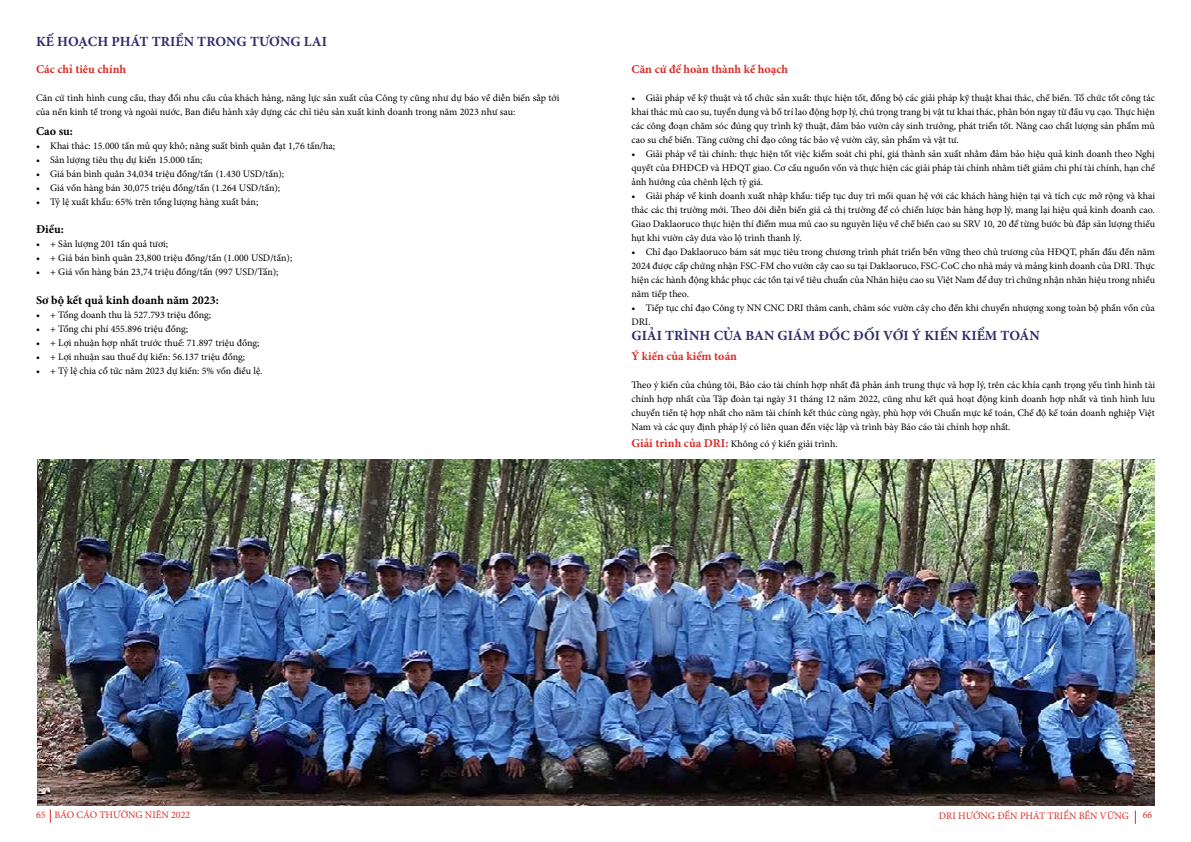
<style>
.page{position:relative;width:1191px;height:842px;background:#fff}
.page>*{position:absolute;margin:0;border:0;box-sizing:border-box;transform-origin:0 0}
.t1{font:700 14px "Minion Pro";letter-spacing:.005em;color:#2e2c6e}
.t2{font:700 12px "Minion Pro";color:#d92d28}
.t3{font:700 12px "Minion Pro";color:#000}
.t4{font:10px/14px "Minion Pro";color:#000;text-align:justify}
.t5{font:10px "Minion Pro";color:#d92d28}
.s1{font-weight:700;font-size:12px;color:#d92d28}
</style>
<div class="page">
<img style="left:38px;top:459px;width:1117px;height:346px">
<svg style="left:50px;top:809px;width:1px;height:14px"></svg>
<svg style="left:1134px;top:810px;width:1px;height:14px"></svg>
<h1 class="t1" style="left:36px;top:32px;width:293px">KẾ HOẠCH PHÁT TRIỂN TRONG TƯƠNG LAI</h1>
<p class="t2" style="left:36px;top:60px;width:92px">Các chỉ tiêu chính</p>
<p class="t4" style="left:36px;top:90px;width:525px">Căn cứ tình hình cung cầu, thay đổi nhu cầu của khách hàng, năng lực sản xuất của Công ty cũng như dự báo về diễn biến sắp tới của nền kinh tế trong và ngoài nước, Ban điều hành xây dựng các chỉ tiêu sản xuất kinh doanh trong năm 2023 như sau:</p>
<p class="t3" style="left:36px;top:123px;width:38px">Cao su:</p>
<p class="t4" style="left:36px;top:139px;width:301px">• Khai thác: 15.000 tấn mủ quy khô; năng suất bình quân đạt 1,76 tấn/ha;</p>
<p class="t4" style="left:36px;top:153px;width:168px">• Sản lượng tiêu thụ dự kiến 15.000 tấn;</p>
<p class="t4" style="left:36px;top:167px;width:250px">• Giá bán bình quân 34,034 triệu đồng/tấn (1.430 USD/tấn);</p>
<p class="t4" style="left:36px;top:181px;width:246px">• Giá vốn hàng bán 30,075 triệu đồng/tấn (1.264 USD/tấn);</p>
<p class="t4" style="left:36px;top:195px;width:224px">• Tỷ lệ xuất khẩu: 65% trên tổng lượng hàng xuất bán;</p>
<p class="t3" style="left:36px;top:221px;width:29px">Điều:</p>
<p class="t4" style="left:36px;top:237px;width:134px">• + Sản lượng 201 tấn quả tươi;</p>
<p class="t4" style="left:36px;top:251px;width:258px">• + Giá bán bình quân 23,800 triệu đồng/tấn (1.000 USD/tấn);</p>
<p class="t4" style="left:36px;top:265px;width:244px">• + Giá vốn hàng bán 23,74 triệu đồng/tấn (997 USD/Tấn);</p>
<p class="t3" style="left:36px;top:291px;width:184px">Sơ bộ kết quả kinh doanh năm 2023:</p>
<p class="t4" style="left:36px;top:308px;width:176px">• + Tổng doanh thu là 527.793 triệu đồng;</p>
<p class="t4" style="left:36px;top:322px;width:153px">• + Tổng chi phí 455.896 triệu đồng;</p>
<p class="t4" style="left:36px;top:336px;width:225px">• + Lợi nhuận hợp nhất trước thuế: 71.897 triệu đồng;</p>
<p class="t4" style="left:36px;top:350px;width:211px">• + Lợi nhuận sau thuế dự kiến: 56.137 triệu đồng;</p>
<p class="t4" style="left:36px;top:364px;width:228px">• + Tỷ lệ chia cổ tức năm 2023 dự kiến: 5% vốn điều lệ.</p>
<p class="t2" style="left:631px;top:60px;width:158px">Căn cứ để hoàn thành kế hoạch</p>
<p class="t4" style="left:631px;top:90px;width:525px">• Giải pháp về kỹ thuật và tổ chức sản xuất: thực hiện tốt, đồng bộ các giải pháp kỹ thuật khai thác, chế biến. Tổ chức tốt công tác khai thác mủ cao su, tuyển dụng và bố trí lao động hợp lý, chú trọng trang bị vật tư khai thác, phân bón ngay từ đầu vụ cạo. Thực hiện các công đoạn chăm sóc đúng quy trình kỹ thuật, đảm bảo vườn cây sinh trưởng, phát triển tốt. Nâng cao chất lượng sản phẩm mủ cao su chế biến. Tăng cường chỉ đạo công tác bảo vệ vườn cây, sản phẩm và vật tư.</p>
<p class="t4" style="left:631px;top:146px;width:525px">• Giải pháp về tài chính: thực hiện tốt việc kiểm soát chi phí, giá thành sản xuất nhằm đảm bảo hiệu quả kinh doanh theo Nghị quyết của ĐHĐCĐ và HĐQT giao. Cơ cấu nguồn vốn và thực hiện các giải pháp tài chính nhằm tiết giảm chi phí tài chính, hạn chế ảnh hưởng của chênh lệch tỷ giá.</p>
<p class="t4" style="left:631px;top:188px;width:525px">• Giải pháp về kinh doanh xuất nhập khẩu: tiếp tục duy trì mối quan hệ với các khách hàng hiện tại và tích cực mở rộng và khai thác các thị trường mới. Theo dõi diễn biến giá cả thị trường để có chiến lược bán hàng hợp lý, mang lại hiệu quả kinh doanh cao.<br>Giao Daklaoruco thực hiện thí điểm mua mủ cao su nguyên liệu về chế biến cao su SRV 10, 20 để từng bước bù đắp sản lượng thiếu hụt khi vườn cây dưa vào lộ trình thanh lý.</p>
<p class="t4" style="left:631px;top:244px;width:525px">• Chỉ đạo Daklaoruco bám sát mục tiêu trong chương trình phát triển bền vững theo chủ trương của HĐQT, phấn đấu đến năm 2024 được cấp chứng nhận FSC-FM cho vườn cây cao su tại Daklaoruco, FSC-CoC cho nhà máy và mảng kinh doanh của DRI. Thực hiện các hành động khắc phục các tồn tại về tiêu chuẩn của Nhãn hiệu cao su Việt Nam để duy trì chứng nhận nhãn hiệu trong nhiều năm tiếp theo.</p>
<p class="t4" style="left:631px;top:300px;width:525px">• Tiếp tục chỉ đạo Công ty NN CNC DRI thâm canh, chăm sóc vườn cây cho đến khi chuyển nhượng xong toàn bộ phần vốn của<br>DRI.</p>
<p class="t2" style="left:631px;top:347px;width:107px">Ý kiến của kiểm toán</p>
<p class="t4" style="left:631px;top:378px;width:525px">Theo ý kiến của chúng tôi, Báo cáo tài chính hợp nhất đã phản ánh trung thực và hợp lý, trên các khía cạnh trọng yếu tình hình tài chính hợp nhất của Tập đoàn tại ngày 31 tháng 12 năm 2022, cũng như kết quả hoạt động kinh doanh hợp nhất và tình hình lưu chuyển tiền tệ hợp nhất cho năm tài chính kết thúc cùng ngày, phù hợp với Chuẩn mực kế toán, Chế độ kế toán doanh nghiệp Việt Nam và các quy định pháp lý có liên quan đến việc lập và trình bày Báo cáo tài chính hợp nhất.</p>
<h1 class="t1" style="left:631px;top:326px;width:410px">GIẢI TRÌNH CỦA BAN GIÁM ĐỐC ĐỐI VỚI Ý KIẾN KIỂM TOÁN</h1>
<p class="t4" style="left:631px;top:437px;width:208px"><span class="s1">Giải trình của DRI:</span> Không có ý kiến giải trình.</p>
<p class="t5" style="left:36px;top:808px;width:156px">65 BÁO CÁO THƯỜNG NIÊN 2022</p>
<p class="t5" style="left:939px;top:809px;width:191px">DRI HƯỚNG ĐẾN PHÁT TRIỂN BỀN VỮNG</p>
<p class="t5" style="left:1142px;top:808px;width:11px">66</p>
</div>
